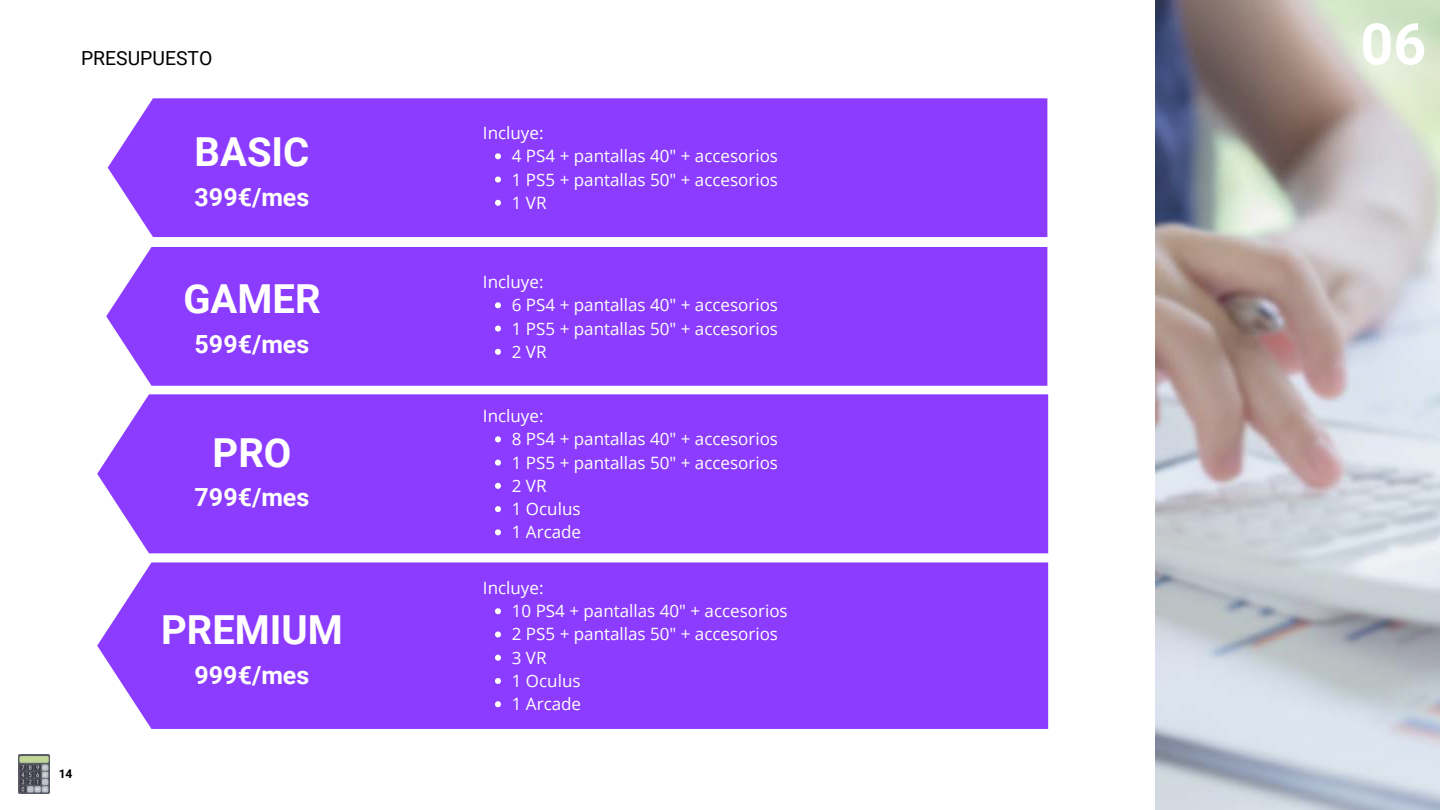
<style>
.page{position:relative;width:1440px;height:810px;background:#fff}
.page>*{position:absolute;margin:0;border:0;box-sizing:border-box;transform-origin:0 0}
.t1{font:700 57.3px "Roboto";color:#fff}
.t2{font:700 40px "Roboto";color:#fff}
.t3{font:700 25px "Roboto";color:#fff}
.t4{font:19.4px "Roboto";color:#000}
.t5{font:17px/23.2px "Open Sans";color:#fff;text-align:justify}
.t6{font:700 12px "Roboto";color:#000}
</style>
<div class="page">
<img style="left:1155px;top:0;width:285px;height:810px">
<img style="left:18px;top:755px;width:31px;height:39px">
<div style="left:108px;top:98px;width:939px;height:139px;background:#8b3cfe"></div>
<div style="left:106px;top:247px;width:941px;height:139px;background:#8b3cfe"></div>
<div style="left:97px;top:394px;width:951px;height:159px;background:#8b3cfe"></div>
<div style="left:97px;top:562px;width:951px;height:167px;background:#8b3cfe"></div>
<svg style="left:495px;top:153px;width:6px;height:6px"></svg>
<svg style="left:495px;top:177px;width:6px;height:6px"></svg>
<svg style="left:495px;top:200px;width:6px;height:6px"></svg>
<svg style="left:495px;top:302px;width:6px;height:6px"></svg>
<svg style="left:495px;top:326px;width:6px;height:6px"></svg>
<svg style="left:495px;top:349px;width:6px;height:6px"></svg>
<svg style="left:495px;top:436px;width:6px;height:6px"></svg>
<svg style="left:495px;top:460px;width:6px;height:6px"></svg>
<svg style="left:495px;top:483px;width:6px;height:6px"></svg>
<svg style="left:495px;top:506px;width:6px;height:6px"></svg>
<svg style="left:495px;top:529px;width:6px;height:6px"></svg>
<svg style="left:495px;top:608px;width:6px;height:6px"></svg>
<svg style="left:495px;top:631px;width:6px;height:6px"></svg>
<svg style="left:495px;top:655px;width:6px;height:6px"></svg>
<svg style="left:495px;top:678px;width:6px;height:6px"></svg>
<svg style="left:495px;top:701px;width:6px;height:6px"></svg>
<p class="t4" style="left:81px;top:47px;width:133px">PRESUPUESTO</p>
<h2 class="t2" style="left:195px;top:129px;width:116px">BASIC</h2>
<h3 class="t3" style="left:195px;top:183px;width:116px">399€/mes</h3>
<h2 class="t2" style="left:183px;top:276px;width:139px">GAMER</h2>
<h3 class="t3" style="left:195px;top:330px;width:116px">599€/mes</h3>
<h2 class="t2" style="left:213px;top:429px;width:80px">PRO</h2>
<h3 class="t3" style="left:195px;top:483px;width:116px">799€/mes</h3>
<p class="t6" style="left:59px;top:767px;width:15px">14</p>
<h2 class="t2" style="left:161px;top:607px;width:183px">PREMIUM</h2>
<h3 class="t3" style="left:195px;top:661px;width:116px">999€/mes</h3>
<p class="t5" style="left:483px;top:121px;width:62px">Incluye:</p>
<p class="t5" style="left:512px;top:144px;width:268px">4 PS4 + pantallas 40" + accesorios 1 PS5 + pantallas 50" + accesorios 1VR</p>
<p class="t5" style="left:483px;top:270px;width:62px">Incluye:</p>
<p class="t5" style="left:512px;top:293px;width:268px">6 PS4 + pantallas 40" + accesorios 1 PS5 + pantallas 50" + accesorios 2VR</p>
<p class="t5" style="left:483px;top:404px;width:62px">Incluye:</p>
<p class="t5" style="left:512px;top:427px;width:268px;text-align:left">8 PS4 + pantallas 40" + accesorios<br>1 PS5 + pantallas 50" + accesorios<br>2VR<br>1 Oculus<br>1 Arcade</p>
<p class="t5" style="left:483px;top:576px;width:62px">Incluye:</p>
<p class="t5" style="left:512px;top:599px;width:277px;text-align:left">10 PS4 + pantallas 40" + accesorios<br>2 PS5 + pantallas 50" + accesorios<br>3VR<br>1 Oculus<br>1 Arcade</p>
<h1 class="t1" style="left:1360px;top:11px;width:67px">06</h1>
</div>
